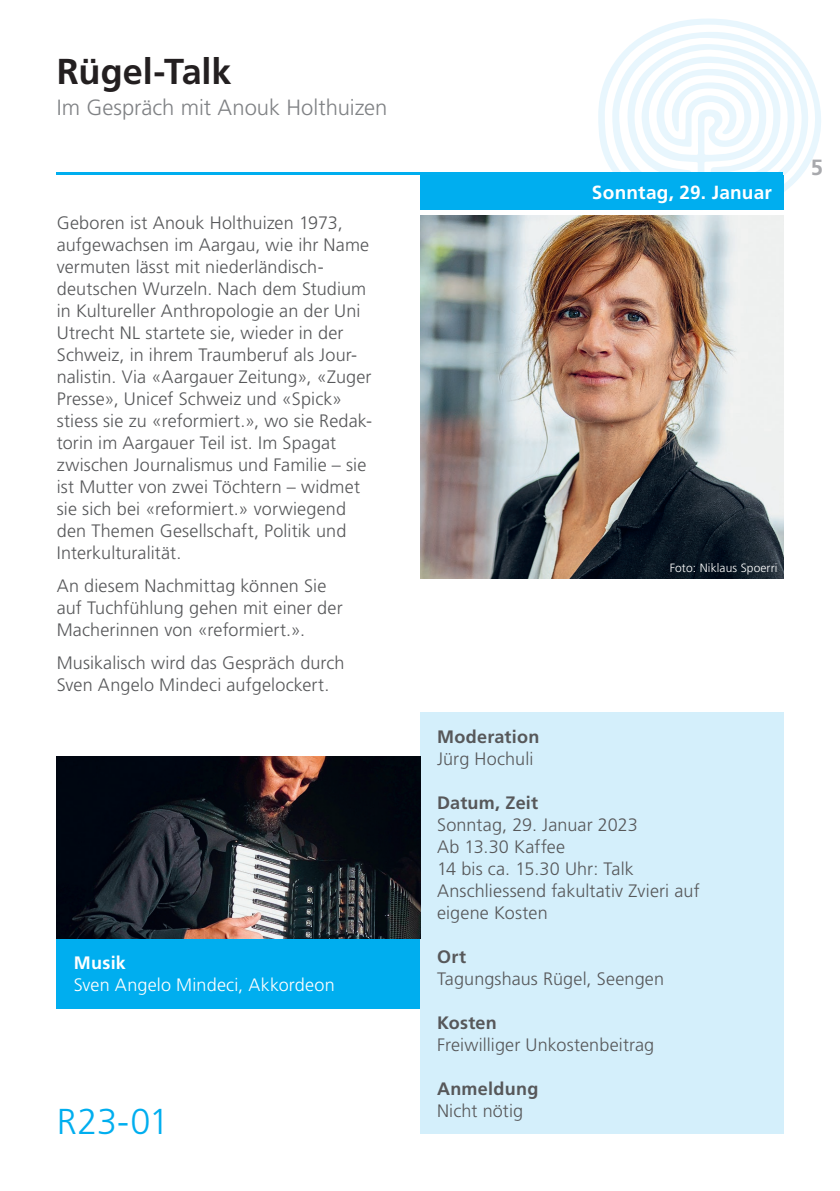
<style>
.page{position:relative;width:840px;height:1191px;background:#fff}
.page>*{position:absolute;margin:0;border:0;box-sizing:border-box;transform-origin:0 0}
.t1{font:700 36px "Frutiger LT Pro";color:#231f20}
.t2{font:300 36px "Frutiger LT Pro";color:#00aeef}
.t3{font:300 22px "Frutiger LT Pro";color:#808285}
.t4{font:700 22px "Frutiger LT Pro";color:#a8a9ad}
.t5{font:700 19px "Frutiger LT Pro";letter-spacing:.01em;color:#fff}
.t6{font:300 18px/22px "Frutiger LT Pro";letter-spacing:.005em;color:#57585a}
.t7{font:700 18px "Frutiger LT Pro";letter-spacing:.015em;color:#57585a}
.t8{font:300 18px "Frutiger LT Pro";letter-spacing:.01em;color:#fff}
.t9{font:700 18px "Frutiger LT Pro";letter-spacing:.015em;color:#fff}
.t10{font:300 12px "Frutiger LT Pro";letter-spacing:.01em;color:#fff}
</style>
<div class="page">
<svg style="left:598px;top:19px;width:222px;height:191px"></svg>
<div style="left:420px;top:712px;width:362px;height:422px;background:#d4effb"></div>
<img style="left:420px;top:215px;width:362px;height:363px">
<hr style="left:57px;top:172px;width:725px;height:3px;background:#00aeef">
<div style="left:420px;top:175px;width:362px;height:35px;background:#00aeef"></div>
<div style="left:57px;top:938px;width:363px;height:70px;background:#00aeef"></div>
<img style="left:57px;top:756px;width:363px;height:182px">
<p class="t1" style="left:57px;top:50px;width:176px">Rügel-Talk</p>
<p class="t3" style="left:57px;top:94px;width:332px">Im Gespräch mit Anouk Holthuizen</p>
<p class="t6" style="left:57px;top:212px;width:316px">Geboren ist Anouk Holthuizen 1973, aufgewachsen im Aargau, wie ihr Name vermuten lässt mit niederländisch&shy;deutschen Wurzeln. Nach dem Studium in Kultureller Anthropologie an der Uni Utrecht NL startete sie, wieder in der Schweiz, in ihrem Traumberuf als Jour&shy;nalistin. Via «Aargauer Zeitung», «Zuger Presse», Unicef Schweiz und «Spick» stiess sie zu «reformiert.», wo sie Redak&shy;torin im Aargauer Teil ist. Im Spagat zwischen Journalismus und Familie – sie ist Mutter von zwei Töchtern – widmet sie sich bei «reformiert.» vorwiegend den Themen Gesellschaft, Politik und Interkulturalität.</p>
<p class="t6" style="left:57px;top:575px;width:287px">An diesem Nachmittag können Sie auf Tuchfühlung gehen mit einer der<br>Macherinnen von «reformiert.».</p>
<p class="t6" style="left:57px;top:652px;width:289px">Musikalisch wird das Gespräch durch<br>Sven Angelo Mindeci aufgelockert.</p>
<p class="t9" style="left:74px;top:951px;width:54px">Musik</p>
<p class="t8" style="left:74px;top:974px;width:262px">Sven Angelo Mindeci, Akkordeon</p>
<p class="t2" style="left:57px;top:1100px;width:114px">R23-01</p>
<p class="t5" style="left:591px;top:181px;width:181px">Sonntag, 29. Januar</p>
<p class="t4" style="left:810px;top:154px;width:14px">5</p>
<p class="t10" style="left:669px;top:561px;width:109px">Foto: Niklaus Spoerri</p>
<p class="t7" style="left:437px;top:726px;width:104px">Moderation</p>
<p class="t6" style="left:437px;top:748px;width:98px">Jürg Hochuli</p>
<p class="t7" style="left:437px;top:792px;width:103px">Datum, Zeit</p>
<p class="t6" style="left:437px;top:814px;width:202px">Sonntag, 29. Januar 2023</p>
<p class="t6" style="left:437px;top:836px;width:130px">Ab 13.30 Kaffee</p>
<p class="t6" style="left:437px;top:858px;width:198px">14 bis ca. 15.30 Uhr: Talk</p>
<p class="t6" style="left:437px;top:880px;width:264px">Anschliessend fakultativ Zvieri auf eigene Kosten</p>
<p class="t7" style="left:437px;top:946px;width:31px">Ort</p>
<p class="t6" style="left:437px;top:968px;width:228px">Tagungshaus Rügel, Seengen</p>
<p class="t7" style="left:437px;top:1012px;width:61px">Kosten</p>
<p class="t6" style="left:437px;top:1034px;width:219px">Freiwilliger Unkostenbeitrag</p>
<p class="t7" style="left:437px;top:1078px;width:103px">Anmeldung</p>
<p class="t6" style="left:437px;top:1100px;width:88px">Nicht nötig</p>
</div>
